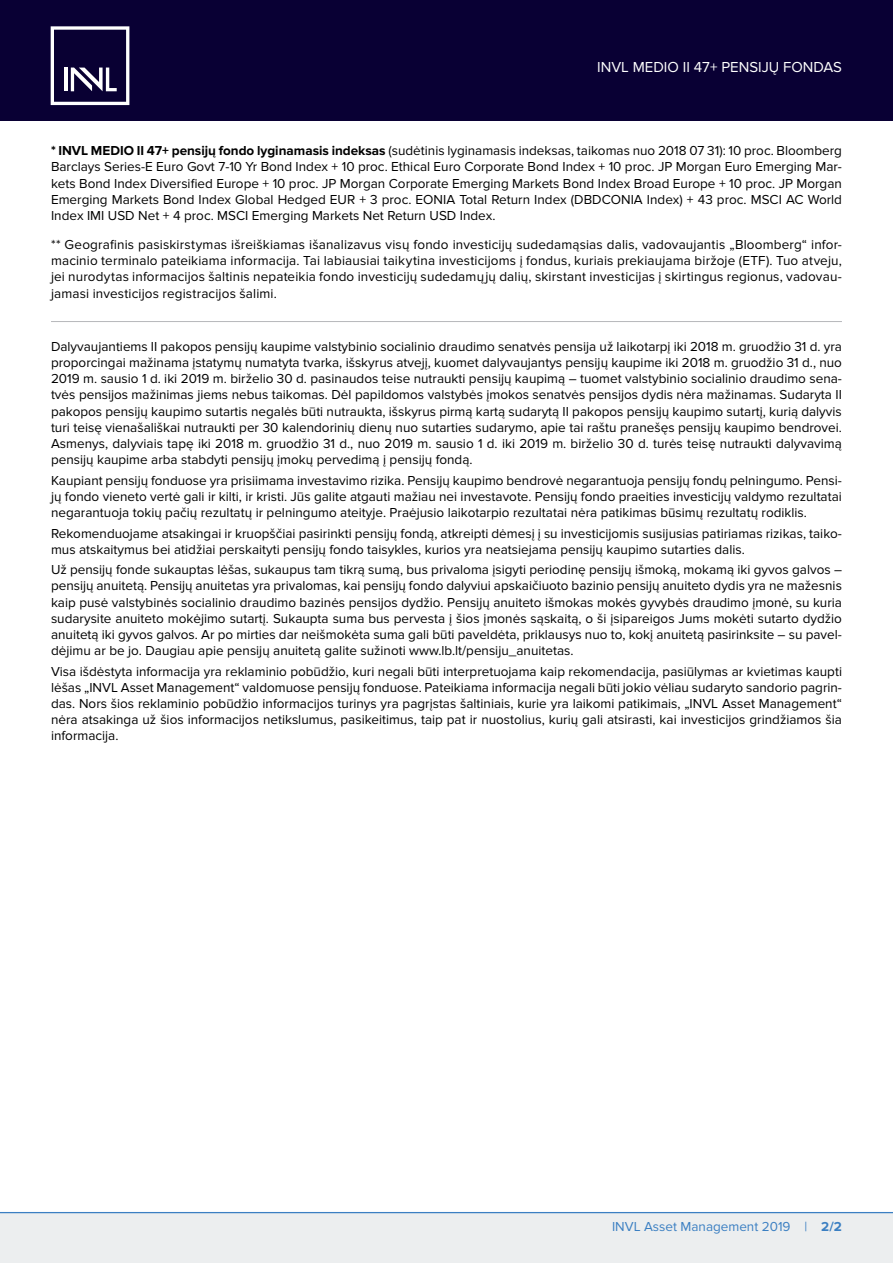
<style>
.page{position:relative;width:893px;height:1263px;background:#fff}
.page>*{position:absolute;margin:0;border:0;box-sizing:border-box;transform-origin:0 0}
.t1{font:15px "Proxima Nova";color:#fff}
.textas_justify{font:13.5px/16.2px "Proxima Nova";color:#000;text-align:justify}
.t2{font:13.5px "Proxima Nova";color:#3b7fc2}
.s1{font-weight:700}
</style>
<div class="page">
<div style="left:0;top:0;width:893px;height:120px;background:#090034"></div>
<div style="left:0;top:1212px;width:893px;height:51px;background:#eceeef"></div>
<hr style="left:0;top:1212px;width:893px;height:1px;background:#3b7fc2">
<svg style="left:51px;top:26px;width:78px;height:79px"></svg>
<hr style="left:51px;top:321px;width:791px;height:1px;background:#b6b7bb">
<p class="t1" style="left:597px;top:58px;width:246px">INVL MEDIO II 47+ PENSIJŲ FONDAS</p>
<p class="textas_justify" style="left:51px;top:143px;width:792px"><span class="s1">* INVL MEDIO II 47+ pensijų fondo lyginamasis indeksas</span> (sudėtinis lyginamasis indeksas, taikomas nuo 2018 07 31): 10 proc. Bloomberg Barclays Series-E Euro Govt 7-10 Yr Bond Index + 10 proc. Ethical Euro Corporate Bond Index + 10 proc. JP Morgan Euro Emerging Mar&shy;kets Bond Index Diversified Europe + 10 proc. JP Morgan Corporate Emerging Markets Bond Index Broad Europe + 10 proc. JP Morgan Emerging Markets Bond Index Global Hedged EUR + 3 proc. EONIA Total Return Index (DBDCONIA Index) + 43 proc. MSCI AC World Index IMI USD Net + 4 proc. MSCI Emerging Markets Net Return USD Index.</p>
<p class="textas_justify" style="left:51px;top:237px;width:792px">** Geografinis pasiskirstymas išreiškiamas išanalizavus visų fondo investicijų sudedamąsias dalis, vadovaujantis „Bloomberg“ infor&shy;macinio terminalo pateikiama informacija. Tai labiausiai taikytina investicijoms į fondus, kuriais prekiaujama biržoje (ETF). Tuo atveju, jei nurodytas informacijos šaltinis nepateikia fondo investicijų sudedamųjų dalių, skirstant investicijas į skirtingus regionus, vadovau&shy;jamasi investicijos registracijos šalimi.</p>
<p class="textas_justify" style="left:51px;top:338px;width:792px">Dalyvaujantiems II pakopos pensijų kaupime valstybinio socialinio draudimo senatvės pensija už laikotarpį iki 2018 m. gruodžio 31 d. yra proporcingai mažinama įstatymų numatyta tvarka, išskyrus atvejį, kuomet dalyvaujantys pensijų kaupime iki 2018 m. gruodžio 31 d., nuo 2019 m. sausio 1 d. iki 2019 m. birželio 30 d. pasinaudos teise nutraukti pensijų kaupimą – tuomet valstybinio socialinio draudimo sena&shy;tvės pensijos mažinimas jiems nebus taikomas. Dėl papildomos valstybės įmokos senatvės pensijos dydis nėra mažinamas. Sudaryta II pakopos pensijų kaupimo sutartis negalės būti nutraukta, išskyrus pirmą kartą sudarytą II pakopos pensijų kaupimo sutartį, kurią dalyvis turi teisę vienašališkai nutraukti per 30 kalendorinių dienų nuo sutarties sudarymo, apie tai raštu pranešęs pensijų kaupimo bendrovei.<br>Asmenys, dalyviais tapę iki 2018 m. gruodžio 31 d., nuo 2019 m. sausio 1 d. iki 2019 m. birželio 30 d. turės teisę nutraukti dalyvavimą pensijų kaupime arba stabdyti pensijų įmokų pervedimą į pensijų fondą.</p>
<p class="textas_justify" style="left:51px;top:472px;width:792px">Kaupiant pensijų fonduose yra prisiimama investavimo rizika. Pensijų kaupimo bendrovė negarantuoja pensijų fondų pelningumo. Pensi&shy;jų fondo vieneto vertė gali ir kilti, ir kristi. Jūs galite atgauti mažiau nei investavote. Pensijų fondo praeities investicijų valdymo rezultatai negarantuoja tokių pačių rezultatų ir pelningumo ateityje. Praėjusio laikotarpio rezultatai nėra patikimas būsimų rezultatų rodiklis.</p>
<p class="textas_justify" style="left:51px;top:525px;width:792px">Rekomenduojame atsakingai ir kruopščiai pasirinkti pensijų fondą, atkreipti dėmesį į su investicijomis susijusias patiriamas rizikas, taiko&shy;mus atskaitymus bei atidžiai perskaityti pensijų fondo taisykles, kurios yra neatsiejama pensijų kaupimo sutarties dalis.</p>
<p class="textas_justify" style="left:51px;top:562px;width:792px">Už pensijų fonde sukauptas lėšas, sukaupus tam tikrą sumą, bus privaloma įsigyti periodinę pensijų išmoką, mokamą iki gyvos galvos – pensijų anuitetą. Pensijų anuitetas yra privalomas, kai pensijų fondo dalyviui apskaičiuoto bazinio pensijų anuiteto dydis yra ne mažesnis kaip pusė valstybinės socialinio draudimo bazinės pensijos dydžio. Pensijų anuiteto išmokas mokės gyvybės draudimo įmonė, su kuria sudarysite anuiteto mokėjimo sutartį. Sukaupta suma bus pervesta į šios įmonės sąskaitą, o ši įsipareigos Jums mokėti sutarto dydžio anuitetą iki gyvos galvos. Ar po mirties dar neišmokėta suma gali būti paveldėta, priklausys nuo to, kokį anuitetą pasirinksite – su pavel&shy;dėjimu ar be jo. Daugiau apie pensijų anuitetą galite sužinoti www.lb.lt/pensiju_anuitetas.</p>
<p class="textas_justify" style="left:51px;top:663px;width:792px">Visa išdėstyta informacija yra reklaminio pobūdžio, kuri negali būti interpretuojama kaip rekomendacija, pasiūlymas ar kvietimas kaupti lėšas „INVL Asset Management“ valdomuose pensijų fonduose. Pateikiama informacija negali būti jokio vėliau sudaryto sandorio pagrin&shy;das. Nors šios reklaminio pobūdžio informacijos turinys yra pagrįstas šaltiniais, kurie yra laikomi patikimais, „INVL Asset Management“ nėra atsakinga už šios informacijos netikslumus, pasikeitimus, taip pat ir nuostolius, kurių gali atsirasti, kai investicijos grindžiamos šia informacija.</p>
<p class="t2" style="left:612px;top:1219px;width:231px">INVL Asset Management 2019 | <span class="s1">2/2</span></p>
</div>
